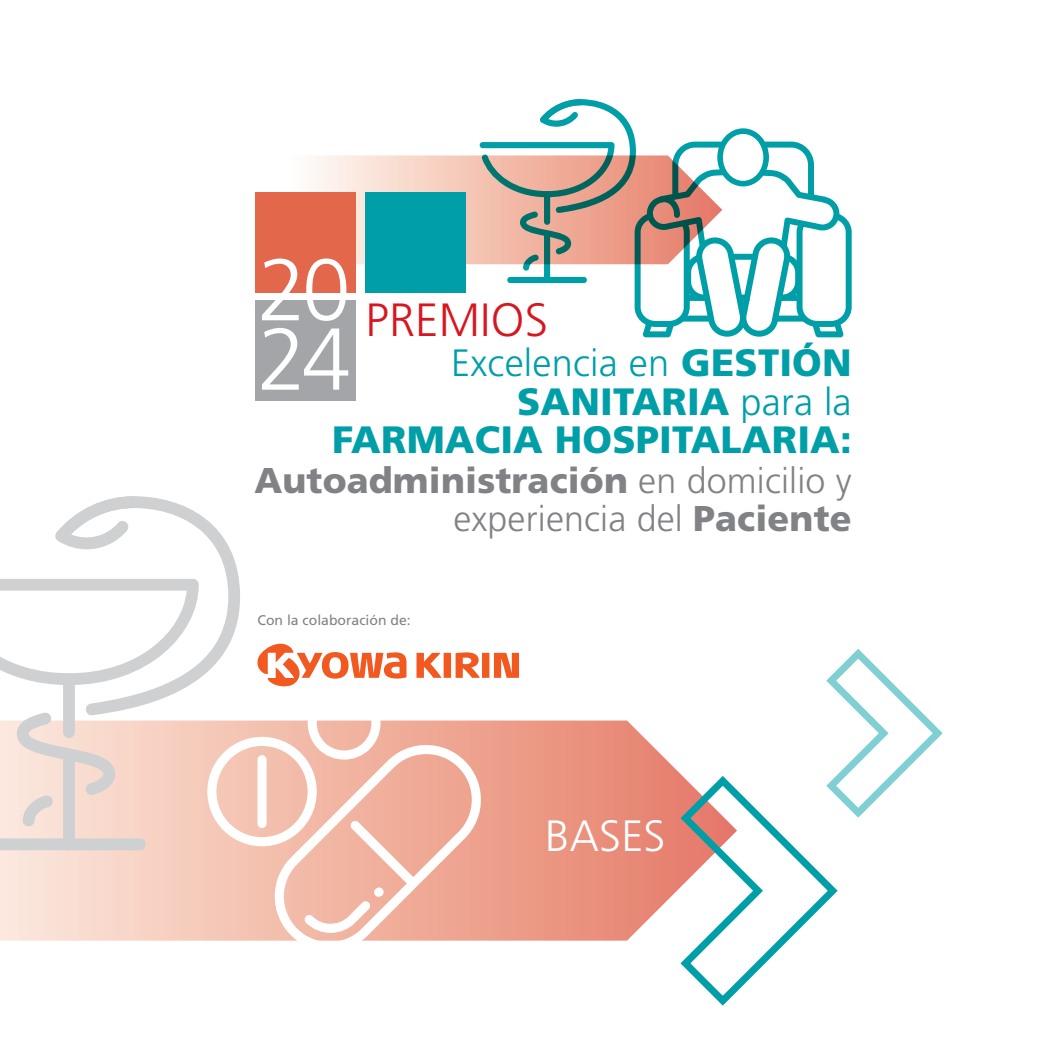
<style>
.page{position:relative;width:1042px;height:1042px;background:#fff}
.page>*{position:absolute;margin:0;border:0;box-sizing:border-box;transform-origin:0 0}
.t1{font:300 46.55px "Frutiger";letter-spacing:.005em;color:#d7171f}
.t2{font:300 43.75px "Frutiger";letter-spacing:.005em;color:#fff}
.t3{font:900 37.98px/38px "Frutiger";letter-spacing:.005em;color:#009fa8;text-align:right}
.t4{font:900 35.88px/38px "Frutiger";letter-spacing:.005em;color:#808285;text-align:right}
.t5{font:14px "Frutiger";color:#808285}
.s1{font-weight:300}
</style>
<div class="page">
<svg style="left:480px;top:99px;width:371px;height:238px"></svg>
<svg style="left:313px;top:155px;width:409px;height:109px;background:#cfaea0"></svg>
<div style="left:366px;top:192px;width:100px;height:100px;background:#009fa8"></div>
<div style="left:256px;top:300px;width:100px;height:101px;background:#a4a5a9"></div>
<div style="left:256px;top:192px;width:100px;height:100px;background:#e3684b"></div>
<svg style="left:262px;top:258px;width:37px;height:62px"></svg>
<svg style="left:306px;top:258px;width:40px;height:63px"></svg>
<svg style="left:262px;top:328px;width:86px;height:62px"></svg>
<svg style="left:0;top:720px;width:675px;height:220px;background:#eb9b89"></svg>
<svg style="left:269px;top:745px;width:212px;height:196px;background:#f0b4a4"></svg>
<svg style="left:675px;top:649px;width:267px;height:357px"></svg>
<svg style="left:0;top:496px;width:441px;height:437px"></svg>
<div style="left:444px;top:653px;width:7px;height:25px;background:#f15921"></div>
<div style="left:482px;top:653px;width:7px;height:25px;background:#f15921"></div>
<svg style="left:455px;top:652px;width:25px;height:26px"></svg>
<svg style="left:494px;top:653px;width:25px;height:25px"></svg>
<p class="t1" style="left:365px;top:294px;width:184px">PREMIOS</p>
<p class="t3" style="left:332px;top:343px;width:521px"><span class="s1">Excelencia en</span> GESTIÓN<br>SANITARIA <span class="s1">para la<br></span>FARMACIA HOSPITALARIA:</p>
<p class="t4" style="left:254px;top:461px;width:599px">Autoadministración <span class="s1">en domicilio y experiencia del</span> Paciente</p>
<p class="t5" style="left:257px;top:612px;width:155px">Con la colaboración de:</p>
<p class="t2" style="left:545px;top:811px;width:122px">BASES</p>
</div>
